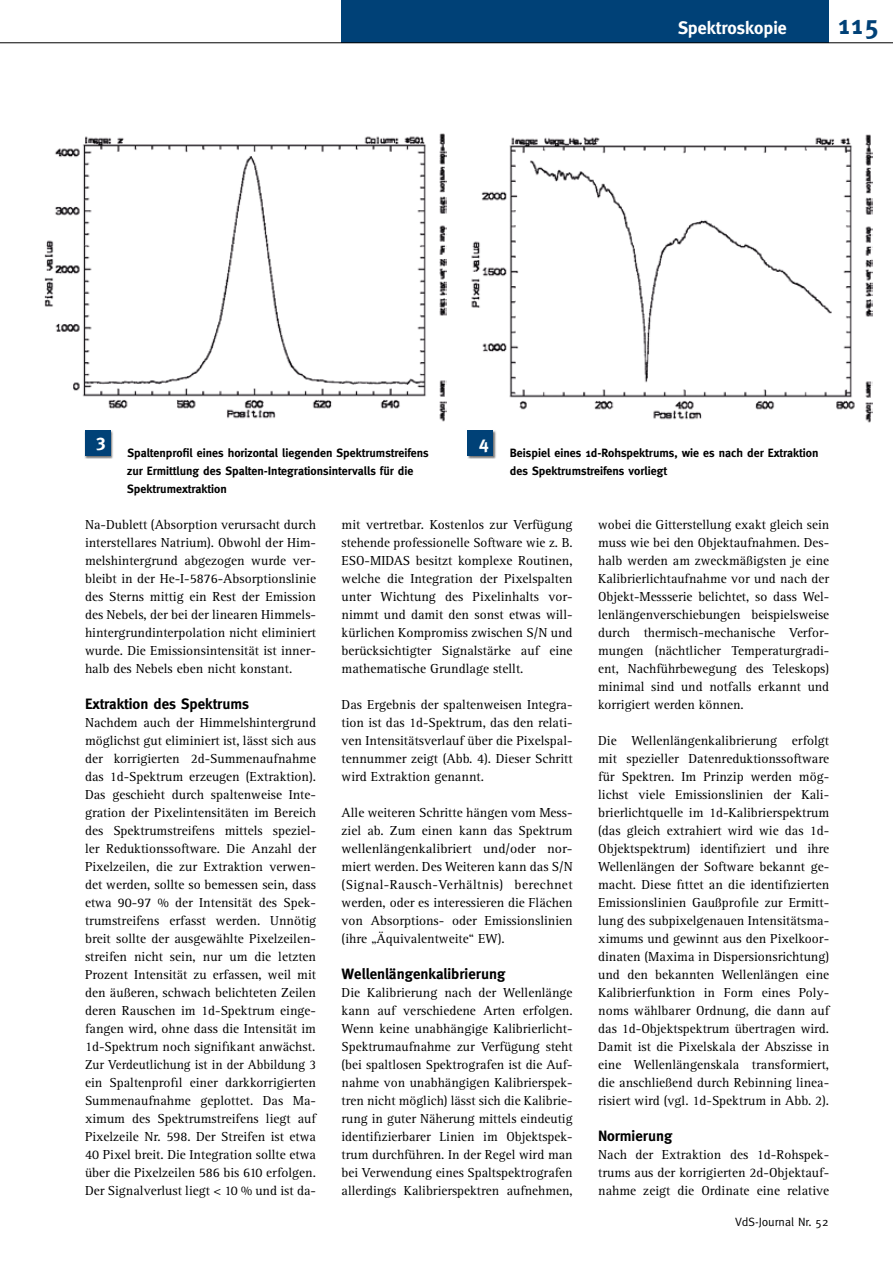
<style>
.page{position:relative;width:893px;height:1263px;background:#fff}
.page>*{position:absolute;margin:0;border:0;box-sizing:border-box;transform-origin:0 0}
.t1{font:700 27px "Meta";color:#004177}
.t2{font:700 18px "Meta";color:#fff}
.t3{font:700 15px "Meta";color:#000}
.t4{font:13.5px/18px "Rotis Serif";color:#000;text-align:justify}
.t5{font:700 12px/18px "Meta";color:#000}
.t6{font:12px "Meta";color:#000}
</style>
<div class="page">
<div style="left:342px;top:0;width:487px;height:43px;background:#004177"></div>
<hr style="left:0;top:43px;width:893px;height:1px;background:#000">
<img style="left:44px;top:133px;width:402px;height:289px">
<img style="left:471px;top:134px;width:402px;height:289px">
<div style="left:84px;top:430px;width:30px;height:29px;background:#000;opacity:.55"></div>
<div style="left:85px;top:430px;width:25px;height:26px;background:#004177"></div>
<div style="left:467px;top:430px;width:29px;height:29px;background:#000;opacity:.55"></div>
<div style="left:467px;top:430px;width:26px;height:26px;background:#004177"></div>
<h2 class="t2" style="left:678px;top:18px;width:110px">Spektroskopie</h2>
<h1 class="t1" style="left:838px;top:9px;width:42px">115</h1>
<h2 class="t2" style="left:96px;top:431px;width:11px">3</h2>
<h2 class="t2" style="left:479px;top:432px;width:11px">4</h2>
<p class="t5" style="left:127px;top:443px;width:303px">Spaltenprofil eines horizontal liegenden Spektrumstreifens zur Ermittlung des Spalten-Integrationsintervalls für die<br>Spektrumextraktion</p>
<p class="t5" style="left:510px;top:443px;width:310px">Beispiel eines 1d-Rohspektrums, wie es nach der Extraktion des Spektrumstreifens vorliegt</p>
<p class="t4" style="left:85px;top:515px;width:233px">Na-Dublett (Absorption verursacht durch interstellares Natrium). Obwohl der Him&shy;melshintergrund abgezogen wurde ver&shy;bleibt in der He-I-5876-Absorptionslinie des Sterns mittig ein Rest der Emission des Nebels, der bei der linearen Himmels&shy;hintergrundinterpolation nicht eliminiert wurde. Die Emissionsintensität ist inner&shy;halb des Nebels eben nicht konstant.</p>
<p class="t3" style="left:85px;top:695px;width:166px">Extraktion des Spektrums</p>
<p class="t4" style="left:85px;top:713px;width:233px">Nachdem auch der Himmelshintergrund möglichst gut eliminiert ist, lässt sich aus der korrigierten 2d-Summenaufnahme das 1d-Spektrum erzeugen (Extraktion).<br>Das geschieht durch spaltenweise Inte&shy;gration der Pixelintensitäten im Bereich des Spektrumstreifens mittels speziel&shy;ler Reduktionssoftware. Die Anzahl der Pixelzeilen, die zur Extraktion verwen&shy;det werden, sollte so bemessen sein, dass etwa 90-97 % der Intensität des Spek&shy;trumstreifens erfasst werden. Unnötig breit sollte der ausgewählte Pixelzeilen&shy;streifen nicht sein, nur um die letzten Prozent Intensität zu erfassen, weil mit den äußeren, schwach belichteten Zeilen deren Rauschen im 1d-Spektrum einge&shy;fangen wird, ohne dass die Intensität im 1d-Spektrum noch signifikant anwächst.<br>Zur Verdeutlichung ist in der Abbildung 3 ein Spaltenprofil einer darkkorrigierten Summenaufnahme geplottet. Das Ma&shy;ximum des Spektrumstreifens liegt auf Pixelzeile Nr. 598. Der Streifen ist etwa 40 Pixel breit. Die Integration sollte etwa über die Pixelzeilen 586 bis 610 erfolgen.<br>Der Signalverlust liegt &lt; 10 % und ist da-</p>
<p class="t4" style="left:342px;top:515px;width:233px">mit vertretbar. Kostenlos zur Verfügung stehende professionelle Software wie z. B.<br>ESO-MIDAS besitzt komplexe Routinen, welche die Integration der Pixelspalten unter Wichtung des Pixelinhalts vor&shy;nimmt und damit den sonst etwas will&shy;kürlichen Kompromiss zwischen S/N und berücksichtigter Signalstärke auf eine mathematische Grundlage stellt.</p>
<p class="t4" style="left:342px;top:695px;width:233px">Das Ergebnis der spaltenweisen Integra&shy;tion ist das 1d-Spektrum, das den relati&shy;ven Intensitätsverlauf über die Pixelspal&shy;tennummer zeigt (Abb. 4). Dieser Schritt wird Extraktion genannt.</p>
<p class="t4" style="left:342px;top:803px;width:233px">Alle weiteren Schritte hängen vom Mess&shy;ziel ab. Zum einen kann das Spektrum wellenlängenkalibriert und/oder nor&shy;miert werden. Des Weiteren kann das S/N (Signal-Rausch-Verhältnis) berechnet werden, oder es interessieren die Flächen von Absorptions- oder Emissionslinien (ihre „Äquivalentweite“ EW).</p>
<p class="t3" style="left:342px;top:965px;width:165px">Wellenlängenkalibrierung</p>
<p class="t4" style="left:342px;top:983px;width:233px">Die Kalibrierung nach der Wellenlänge kann auf verschiedene Arten erfolgen.<br>Wenn keine unabhängige Kalibrierlicht-Spektrumaufnahme zur Verfügung steht (bei spaltlosen Spektrografen ist die Auf&shy;nahme von unabhängigen Kalibrierspek&shy;tren nicht möglich) lässt sich die Kalibrie&shy;rung in guter Näherung mittels eindeutig identifizierbarer Linien im Objektspek&shy;trum durchführen. In der Regel wird man bei Verwendung eines Spaltspektrografen allerdings Kalibrierspektren aufnehmen,</p>
<p class="t4" style="left:598px;top:515px;width:233px">wobei die Gitterstellung exakt gleich sein muss wie bei den Objektaufnahmen. Des&shy;halb werden am zweckmäßigsten je eine Kalibrierlichtaufnahme vor und nach der Objekt-Messserie belichtet, so dass Wel&shy;lenlängenverschiebungen beispielsweise durch thermisch-mechanische Verfor&shy;mungen (nächtlicher Temperaturgradi&shy;ent, Nachführbewegung des Teleskops) minimal sind und notfalls erkannt und korrigiert werden können.</p>
<p class="t4" style="left:598px;top:731px;width:233px">Die Wellenlängenkalibrierung erfolgt mit spezieller Datenreduktionssoftware für Spektren. Im Prinzip werden mög&shy;lichst viele Emissionslinien der Kali&shy;brierlichtquelle im 1d-Kalibrierspektrum (das gleich extrahiert wird wie das 1d-Objektspektrum) identifiziert und ihre Wellenlängen der Software bekannt ge&shy;macht. Diese fittet an die identifizierten Emissionslinien Gaußprofile zur Ermitt&shy;lung des subpixelgenauen Intensitätsma&shy;ximums und gewinnt aus den Pixelkoor&shy;dinaten (Maxima in Dispersionsrichtung) und den bekannten Wellenlängen eine Kalibrierfunktion in Form eines Poly&shy;noms wählbarer Ordnung, die dann auf das 1d-Objektspektrum übertragen wird.<br>Damit ist die Pixelskala der Abszisse in eine Wellenlängenskala transformiert, die anschließend durch Rebinning linea&shy;risiert wird (vgl. 1d-Spektrum in Abb. 2).</p>
<p class="t3" style="left:598px;top:1127px;width:76px">Normierung</p>
<p class="t4" style="left:598px;top:1145px;width:233px">Nach der Extraktion des 1d-Rohspek&shy;trums aus der korrigierten 2d-Objektauf&shy;nahme zeigt die Ordinate eine relative</p>
<p class="t6" style="left:735px;top:1214px;width:95px">VdS-Journal Nr. 52</p>
</div>
